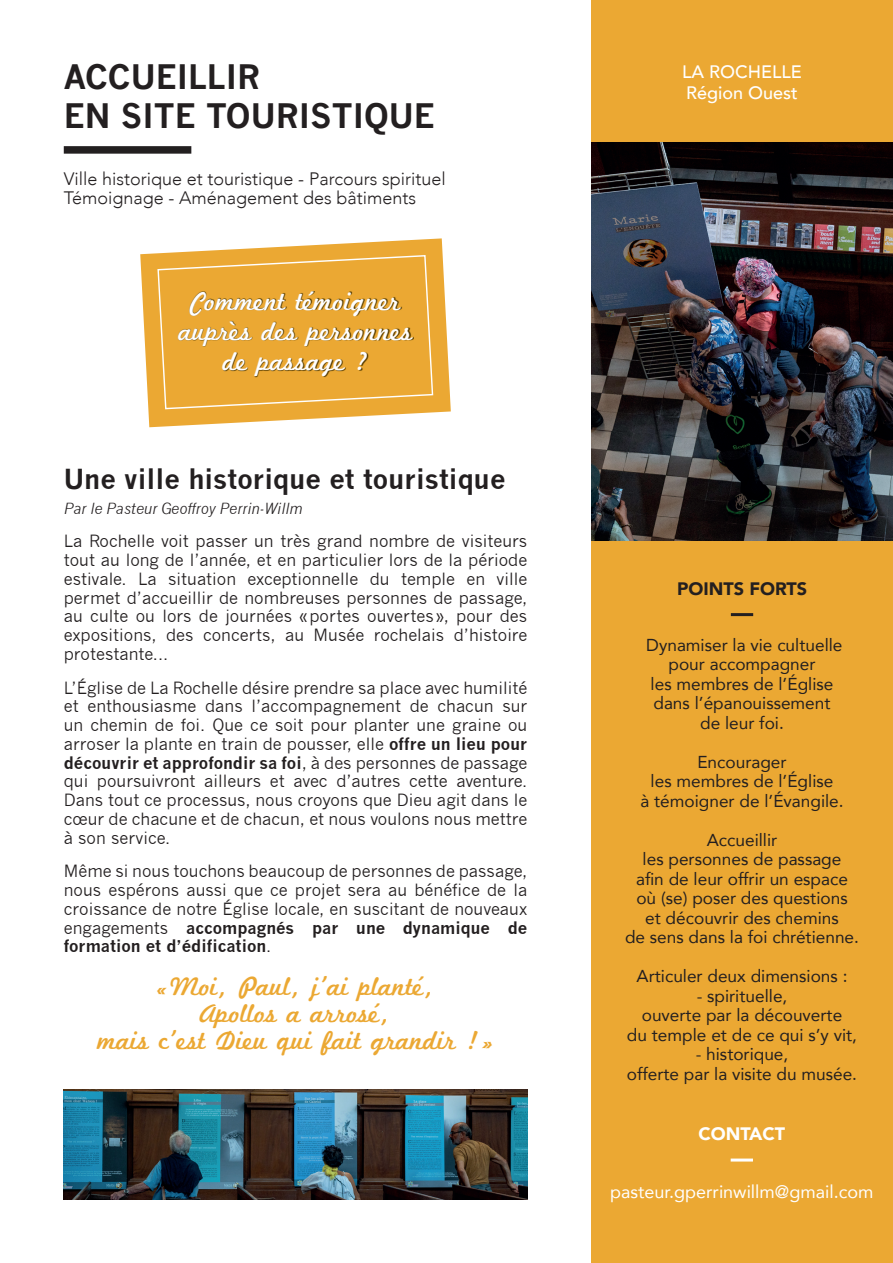
<style>
.page{position:relative;width:893px;height:1263px;background:#fff}
.page>*{position:absolute;margin:0;border:0;box-sizing:border-box;transform-origin:0 0}
.t1{font:700 33px/39.6px "News Gothic";color:#231f20}
.t2{font:27px/27px "Marketing Script";color:#eba833;text-align:center}
.t3{font:27px/30px "Marketing Script";color:#fff;text-align:center}
.t4{font:700 27px "News Gothic";color:#231f20}
.t5{font:300 18px/19.5px "Avenir";color:#231f20}
.t6{font:18px "Avenir";color:#fff}
.t7{font:500 18px/21.6px "Avenir";color:#fff}
.t8{font:900 18px "Avenir";color:#231f20}
.t9{font:900 18px "Avenir";color:#fff}
.t10{font:17.25px/19.5px "Avenir";color:#231f20;text-align:center}
.t11{font:16.5px/18.8px "News Gothic";color:#231f20;text-align:justify}
.t12{font:italic 15px "News Gothic";color:#231f20}
.s1{font-weight:700}
</style>
<div class="page">
<svg style="left:140px;top:238px;width:311px;height:189px;fill:#eba833"></svg>
<div style="left:591px;top:0;width:302px;height:1263px;background:#eba833"></div>
<hr style="left:731px;top:613px;width:22px;height:3px;background:#231f20">
<div style="left:64px;top:146px;width:127px;height:8px;background:#231f20"></div>
<img style="left:591px;top:143px;width:302px;height:398px">
<hr style="left:731px;top:1158px;width:22px;height:3px;background:#fff">
<img style="left:64px;top:1089px;width:463px;height:110px">
<svg style="left:157px;top:254px;width:277px;height:156px;background:#dfa134"></svg>
<h1 class="t1" style="left:64px;top:56px;width:372px">ACCUEILLIR<br>EN SITE TOURISTIQUE</h1>
<p class="t5" style="left:64px;top:169px;width:383px">Ville historique et touristique - Parcours spirituel<br>Témoignage - Aménagement des bâtiments</p>
<h2 class="t3" style="left:179px;top:288px;width:235px">Comment témoigner auprès des personnes de passage ?</h2>
<h2 class="t4" style="left:64px;top:463px;width:443px">Une ville historique et touristique</h2>
<p class="t12" style="left:64px;top:499px;width:240px">Par le Pasteur Geoffroy Perrin-Willm</p>
<p class="t11" style="left:64px;top:532px;width:465px">La Rochelle voit passer un très grand nombre de visiteurs tout au long de l’année, et en particulier lors de la période estivale. La situation exceptionnelle du temple en ville permet d’accueillir de nombreuses personnes de passage, au culte ou lors de journées « portes ouvertes », pour des expositions, des concerts, au Musée rochelais d’histoire protestante...</p>
<p class="t11" style="left:64px;top:678px;width:465px">L’Église de La Rochelle désire prendre sa place avec humilité et enthousiasme dans l’accompagnement de chacun sur un chemin de foi. Que ce soit pour planter une graine ou arroser la plante en train de pousser, elle <span class="s1">offre un lieu pour découvrir et approfondir sa foi</span>, à des personnes de passage qui poursuivront ailleurs et avec d’autres cette aventure.<br>Dans tout ce processus, nous croyons que Dieu agit dans le cœur de chacune et de chacun, et nous voulons nous mettre à son service.</p>
<p class="t11" style="left:64px;top:862px;width:465px">Même si nous touchons beaucoup de personnes de passage, nous espérons aussi que ce projet sera au bénéfice de la croissance de notre Église locale, en suscitant de nouveaux engagements <span class="s1">accompagnés par une dynamique de formation et d’édification</span>.</p>
<h2 class="t2" style="left:98px;top:974px;width:397px">« Moi, Paul, j’ai planté,<br>Apollos a arrosé,<br>mais c’est Dieu qui fait grandir ! »</h2>
<p class="t7" style="left:682px;top:59px;width:121px">LA ROCHELLE<br>Région Ouest</p>
<p class="t8" style="left:677px;top:573px;width:131px">POINTS FORTS</p>
<p class="t10" style="left:646px;top:634px;width:198px">Dynamiser la vie cultuelle pour accompagner<br>les membres de l’Église dans l’épanouissement de leur foi.</p>
<p class="t10" style="left:640px;top:751px;width:205px">Encourager<br>les membres de l’Église<br>à témoigner de l’Évangile.</p>
<p class="t10" style="left:625px;top:829px;width:235px">Accueillir<br>les personnes de passage<br>afin de leur offrir un espace où (se) poser des questions<br>et découvrir des chemins<br>de sens dans la foi chrétienne.</p>
<p class="t10" style="left:637px;top:966px;width:212px">Articuler deux dimensions :</p>
<p class="t10" style="left:627px;top:985px;width:232px">- spirituelle,<br>ouverte par la découverte<br>du temple et de ce qui s’y vit,</p>
<p class="t10" style="left:627px;top:1044px;width:232px">- historique,<br>offerte par la visite du musée.</p>
<p class="t9" style="left:698px;top:1118px;width:88px">CONTACT</p>
<p class="t6" style="left:610px;top:1177px;width:265px">pasteur.gperrinwillm@gmail.com</p>
</div>
